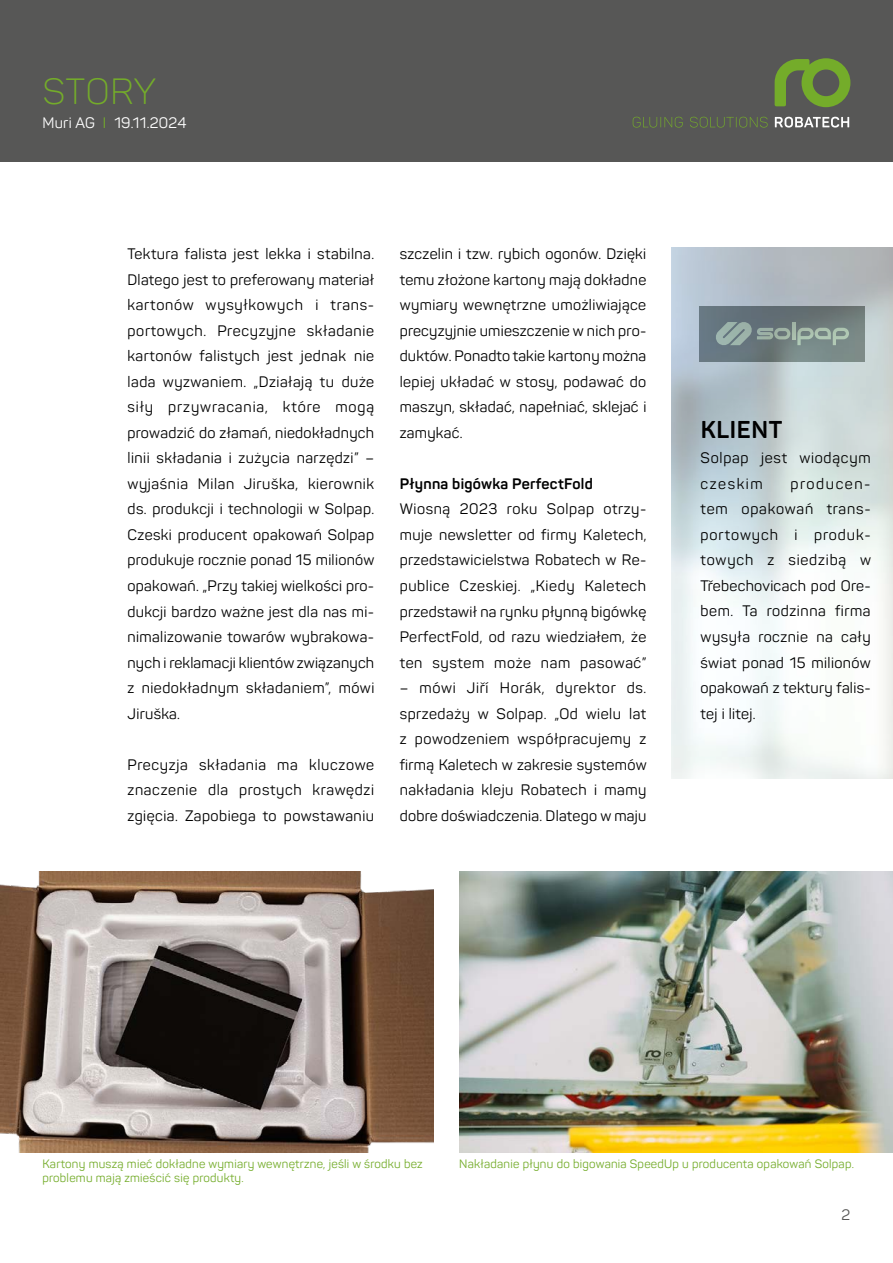
<style>
.page{position:relative;width:893px;height:1263px;background:#fff}
.page>*{position:absolute;margin:0;border:0;box-sizing:border-box;transform-origin:0 0}
.t1{font:300 36px "Panton";letter-spacing:.02em;color:#74ac2a}
.t2{font:700 24px "Panton";letter-spacing:.03em;color:#000}
.t3{font:15px/25.5px "Panton";letter-spacing:.025em;color:#000;text-align:justify}
.t4{font:15px/25.5px "Panton";letter-spacing:.05em;color:#000}
.t5{font:700 15px "Panton";letter-spacing:.02em;color:#000}
.t6{font:15px "Panton";letter-spacing:.02em;color:#fff}
.t7{font:15px "Panton";color:#575756}
.t8{font:12px "Panton";letter-spacing:.02em;color:#74ac2a}
.s1{color:#74ac2a}
</style>
<div class="page">
<div style="left:0;top:0;width:893px;height:162px;background:#575756"></div>
<svg style="left:775px;top:58px;width:75px;height:49px"></svg>
<svg style="left:775px;top:117px;width:74px;height:11px"></svg>
<svg style="left:633px;top:117px;width:135px;height:11px"></svg>
<img style="left:459px;top:871px;width:434px;height:281px">
<img style="left:0;top:871px;width:434px;height:281px">
<img style="left:672px;top:247px;width:221px;height:531px">
<h1 class="t1" style="left:43px;top:69px;width:115px">STORY</h1>
<p class="t6" style="left:43px;top:113px;width:146px">Muri AG <span class="s1">I</span> 19.11.2024</p>
<p class="t3" style="left:128px;top:241px;width:248px">Tektura falista jest lekka i stabilna.<br>Dlatego jest to preferowany materiał kartonów wysyłkowych i trans&shy;portowych. Precyzyjne składanie kartonów falistych jest jednak nie lada wyzwaniem. „Działają tu duże siły przywracania, które mogą prowadzić do złamań, niedokładnych linii składania i zużycia narzędzi” – wyjaśnia Milan Jiruška, kierownik ds. produkcji i technologii w Solpap.<br>Czeski producent opakowań Solpap produkuje rocznie ponad 15 milionów opakowań. „Przy takiej wielkości pro&shy;dukcji bardzo ważne jest dla nas mi&shy;nimalizowanie towarów wybrakowa&shy;nych i reklamacji klientów związanych z niedokładnym składaniem”, mówi Jiruška.</p>
<p class="t3" style="left:128px;top:751px;width:248px">Precyzja składania ma kluczowe znaczenie dla prostych krawędzi zgięcia. Zapobiega to powstawaniu</p>
<p class="t3" style="left:400px;top:241px;width:248px">szczelin i tzw. rybich ogonów. Dzięki temu złożone kartony mają dokładne wymiary wewnętrzne umożliwiające precyzyjnie umieszczenie w nich pro&shy;duktów. Ponadto takie kartony można lepiej układać w stosy, podawać do maszyn, składać, napełniać, sklejać i zamykać.</p>
<p class="t5" style="left:400px;top:474px;width:195px">Płynna bigówka PerfectFold</p>
<p class="t3" style="left:400px;top:496px;width:248px">Wiosną 2023 roku Solpap otrzy&shy;muje newsletter od firmy Kaletech, przedstawicielstwa Robatech w Re&shy;publice Czeskiej. „Kiedy Kaletech przedstawił na rynku płynną bigówkę PerfectFold, od razu wiedziałem, że ten system może nam pasować”</p>
<p class="t3" style="left:400px;top:675px;width:248px">– mówi Jiří Horák, dyrektor ds. sprzedaży w Solpap. „Od wielu lat z powodzeniem współpracujemy z firmą Kaletech w zakresie systemów nakładania kleju Robatech i mamy dobre doświadczenia. Dlatego w maju</p>
<h2 class="t2" style="left:701px;top:414px;width:83px">KLIENT</h2>
<p class="t4" style="left:701px;top:445px;width:172px">Solpap jest wiodącym czeskim</p>
<p class="t3" style="left:701px;top:471px;width:172px;text-indent:90px">producen&shy;tem opakowań trans&shy;portowych i produk&shy;towych z siedzibą w Třebechovicach pod Ore&shy;bem. Ta rodzinna firma wysyła rocznie na cały świat ponad 15 milionów opakowań z tektury falis&shy;tej i litej.</p>
<p class="t8" style="left:43px;top:1156px;width:382px">Kartony muszą mieć dokładne wymiary wewnętrzne, jeśli w środku bez</p>
<p class="t8" style="left:459px;top:1156px;width:396px">Nakładanie płynu do bigowania SpeedUp u producenta opakowań Solpap.</p>
<p class="t8" style="left:43px;top:1171px;width:203px">problemu mają zmieścić się produkty.</p>
<p class="t7" style="left:842px;top:1206px;width:10px">2</p>
</div>
